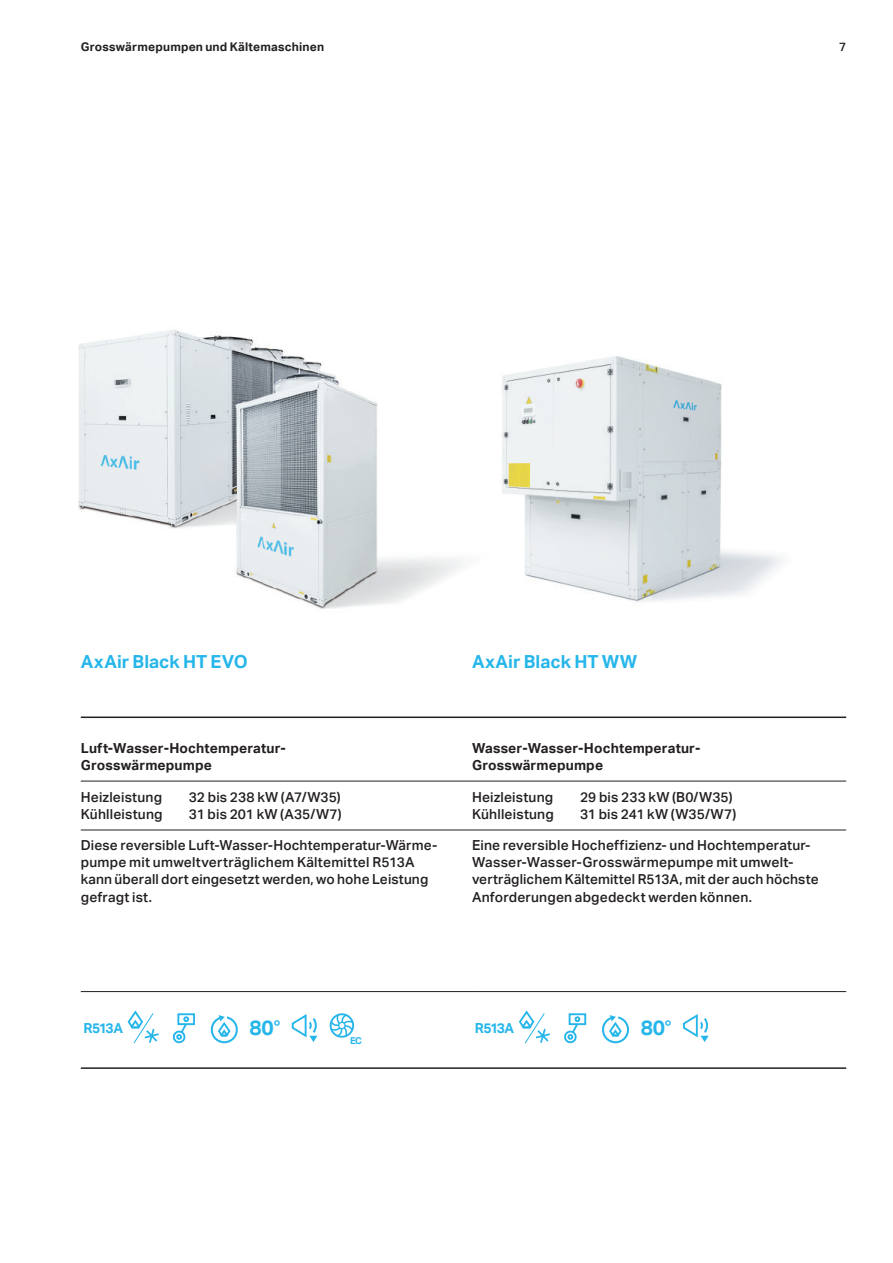
<style>
.page{position:relative;width:893px;height:1263px;background:#fff}
.page>*{position:absolute;margin:0;border:0;box-sizing:border-box;transform-origin:0 0}
.t1{font:700 20.85px "Aktiv Grotesk";color:#26b6ea}
.t2{font:700 18px "Aktiv Grotesk";color:#26b6ea}
.t3{font:500 13.8px/17px "Aktiv Grotesk";letter-spacing:.01em;color:#231f20}
.t4{font:700 13.8px/17px "Aktiv Grotesk";letter-spacing:.01em;color:#231f20}
.t5{font:700 13.8px "Aktiv Grotesk";letter-spacing:-.07em;color:#26b6ea}
.t6{font:700 12px "Aktiv Grotesk";letter-spacing:.015em;color:#231f20}
.t7{font:500 12px "Aktiv Grotesk";color:#231f20}
.t8{font:700 9.45px "Aktiv Grotesk";color:#26b6ea}
.s1{font-weight:500;font-size:19.5px}
</style>
<div class="page">
<hr style="left:81px;top:781px;width:374px;height:1px;background:#231f20">
<svg style="left:455px;top:781px;width:17px;height:1px"></svg>
<hr style="left:472px;top:781px;width:374px;height:1px;background:#231f20">
<hr style="left:81px;top:830px;width:374px;height:1px;background:#231f20">
<svg style="left:455px;top:830px;width:17px;height:1px"></svg>
<hr style="left:472px;top:830px;width:374px;height:1px;background:#231f20">
<hr style="left:81px;top:991px;width:374px;height:1px;background:#231f20">
<svg style="left:455px;top:991px;width:17px;height:1px"></svg>
<hr style="left:472px;top:991px;width:374px;height:1px;background:#231f20">
<hr style="left:81px;top:716px;width:374px;height:2px;background:#231f20">
<svg style="left:455px;top:716px;width:17px;height:2px"></svg>
<hr style="left:472px;top:716px;width:374px;height:2px;background:#231f20">
<hr style="left:81px;top:1067px;width:374px;height:2px;background:#231f20">
<svg style="left:455px;top:1067px;width:17px;height:2px"></svg>
<hr style="left:472px;top:1067px;width:374px;height:2px;background:#231f20">
<svg style="left:211px;top:1015px;width:27px;height:28px"></svg>
<svg style="left:128px;top:1010px;width:31px;height:34px"></svg>
<svg style="left:291px;top:1014px;width:27px;height:28px"></svg>
<svg style="left:329px;top:1013px;width:26px;height:25px"></svg>
<div style="left:177px;top:1013px;width:18px;height:12px;border:2px solid #26b6ea"></div>
<svg style="left:172px;top:1016px;width:17px;height:28px"></svg>
<svg style="left:602px;top:1015px;width:27px;height:28px"></svg>
<svg style="left:519px;top:1010px;width:31px;height:34px"></svg>
<svg style="left:683px;top:1014px;width:26px;height:28px"></svg>
<div style="left:569px;top:1013px;width:17px;height:12px;border:2px solid #26b6ea"></div>
<svg style="left:564px;top:1016px;width:16px;height:28px"></svg>
<img style="left:78px;top:329px;width:384px;height:280px">
<img style="left:502px;top:356px;width:280px;height:246px">
<p class="t6" style="left:81px;top:40px;width:245px">Grosswärmepumpen und Kältemaschinen</p>
<p class="t7" style="left:839px;top:40px;width:9px">7</p>
<h2 class="t2" style="left:81px;top:651px;width:169px">AxAir Black HT EVO</h2>
<h2 class="t2" style="left:472px;top:651px;width:167px">AxAir Black HT WW</h2>
<p class="t4" style="left:81px;top:739px;width:207px">Luft-Wasser-Hochtemperatur-<br>Grosswärmepumpe</p>
<p class="t4" style="left:472px;top:739px;width:230px">Wasser-Wasser-Hochtemperatur-<br>Grosswärmepumpe</p>
<p class="t3" style="left:81px;top:788px;width:83px">Heizleistung</p>
<p class="t3" style="left:189px;top:788px;width:154px">32 bis 238 kW (A7/W35)</p>
<p class="t3" style="left:81px;top:805px;width:83px">Kühlleistung</p>
<p class="t3" style="left:189px;top:805px;width:154px">31 bis 201 kW (A35/W7)</p>
<p class="t3" style="left:472px;top:788px;width:83px">Heizleistung</p>
<p class="t3" style="left:580px;top:788px;width:154px">29 bis 233 kW (B0/W35)</p>
<p class="t3" style="left:472px;top:805px;width:83px">Kühlleistung</p>
<p class="t3" style="left:580px;top:805px;width:158px">31 bis 241 kW (W35/W7)</p>
<p class="t3" style="left:81px;top:837px;width:357px">Diese reversible Luft-Wasser-Hochtemperatur-Wärme&shy;pumpe mit umweltverträglichem Kältemittel R513A kann überall dort eingesetzt werden, wo hohe Leistung gefragt ist.</p>
<p class="t3" style="left:472px;top:837px;width:348px">Eine reversible Hocheffizienz- und Hochtemperatur-Wasser-Wasser-Grosswärmepumpe mit umwelt&shy;verträglichem Kältemittel R513A, mit der auch höchste Anforderungen abgedeckt werden können.</p>
<h1 class="t1" style="left:250px;top:1016px;width:32px">80<span class="s1">°</span></h1>
<p class="t5" style="left:84px;top:1020px;width:41px">R513A</p>
<p class="t5" style="left:475px;top:1020px;width:41px">R513A</p>
<h1 class="t1" style="left:641px;top:1016px;width:32px">80<span class="s1">°</span></h1>
<p class="t8" style="left:350px;top:1035px;width:14px">EC</p>
</div>
